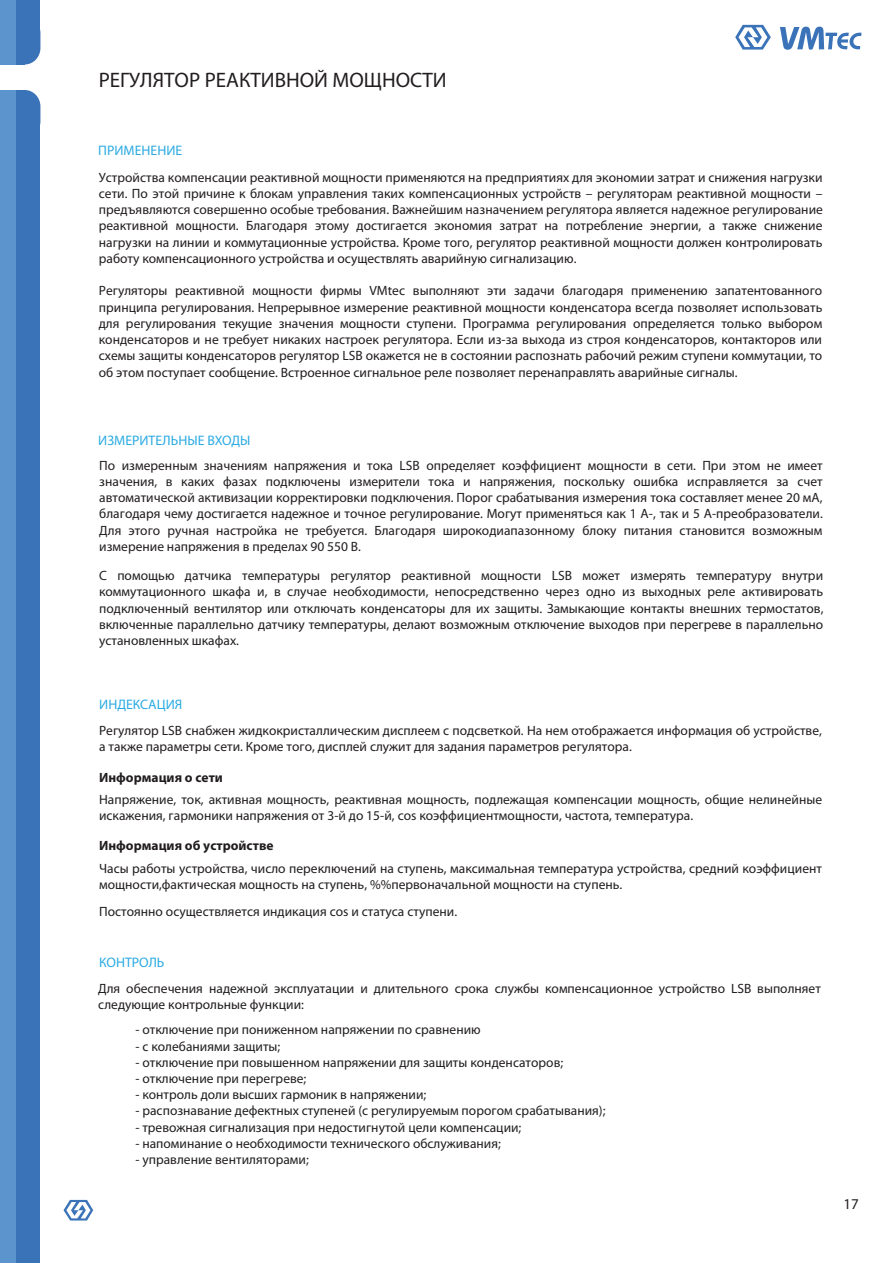
<style>
.page{position:relative;width:893px;height:1263px;background:#fff}
.page>*{position:absolute;margin:0;border:0;box-sizing:border-box;transform-origin:0 0}
.t1{font:italic 700 21px "Pragmatica C";color:#221e1f}
.t2{font:700 15px "Pragmatica C";color:#221e1f}
.t3{font:13.8px "Myriad Pro";color:#2baae2}
.t4{font:13.5px/16.2px "Myriad Pro";color:#211d1e;text-align:justify}
.t5{font:700 13.5px "Myriad Pro";color:#211d1e}
</style>
<div class="page">
<svg style="left:63px;top:1200px;width:30px;height:21px"></svg>
<div style="left:10px;top:0;width:30px;height:47px;background:#3b73b9"></div>
<svg style="left:15px;top:16px;width:25px;height:48px"></svg>
<div style="left:9px;top:39px;width:15px;height:25px;background:#3b73b9"></div>
<div style="left:0;top:0;width:15px;height:64px;background:#5c94ce"></div>
<div style="left:10px;top:108px;width:30px;height:1155px;background:linear-gradient(to bottom,#3b73b9,#3b73b9)"></div>
<svg style="left:15px;top:90px;width:25px;height:48px"></svg>
<div style="left:9px;top:90px;width:15px;height:26px;background:#3b73b9"></div>
<div style="left:0;top:90px;width:15px;height:1173px;background:#5c94ce"></div>
<svg style="left:735px;top:25px;width:35px;height:25px"></svg>
<svg style="left:780px;top:27px;width:81px;height:23px"></svg>
<h1 class="t1" style="left:99px;top:67px;width:349px">РЕГУЛЯТОР РЕАКТИВНОЙ МОЩНОСТИ</h1>
<p class="t3" style="left:98px;top:142px;width:85px">ПРИМЕНЕНИЕ</p>
<p class="t4" style="left:99px;top:169px;width:725px">Устройства компенсации реактивной мощности применяются на предприятиях для экономии затрат и снижения нагрузки сети. По этой причине к блокам управления таких компенсационных устройств – регуляторам реактивной мощности – предъявляются совершенно особые требования. Важнейшим назначением регулятора является надежное регулирование реактивной мощности. Благодаря этому достигается экономия затрат на потребление энергии, а также снижение нагрузки на линии и коммутационные устройства. Кроме того, регулятор реактивной мощности должен контролировать работу компенсационного устройства и осуществлять аварийную сигнализацию.</p>
<p class="t4" style="left:99px;top:283px;width:725px">Регуляторы реактивной мощности фирмы VMtec выполняют эти задачи благодаря применению запатентованного принципа регулирования. Непрерывное измерение реактивной мощности конденсатора всегда позволяет использовать для регулирования текущие значения мощности ступени. Программа регулирования определяется только выбором конденсаторов и не требует никаких настроек регулятора. Если из-за выхода из строя конденсаторов, контакторов или схемы защиты конденсаторов регулятор LSB окажется не в состоянии распознать рабочий режим ступени коммутации, то об этом поступает сообщение. Встроенное сигнальное реле позволяет перенаправлять аварийные сигналы.</p>
<p class="t3" style="left:98px;top:432px;width:154px">ИЗМЕРИТЕЛЬНЫЕ ВХОДЫ</p>
<p class="t4" style="left:99px;top:457px;width:725px">По измеренным значениям напряжения и тока LSB определяет коэффициент мощности в сети. При этом не имеет значения, в каких фазах подключены измерители тока и напряжения, поскольку ошибка исправляется за счет автоматической активизации корректировки подключения. Порог срабатывания измерения тока составляет менее 20 мА, благодаря чему достигается надежное и точное регулирование. Могут применяться как 1 А-, так и 5 А-преобразователи.<br>Для этого ручная настройка не требуется. Благодаря широкодиапазонному блоку питания становится возможным измерение напряжения в пределах 90 550 В.</p>
<p class="t4" style="left:99px;top:567px;width:726px">С помощью датчика температуры регулятор реактивной мощности LSB может измерять температуру внутри коммутационного шкафа и, в случае необходимости, непосредственно через одно из выходных реле активировать подключенный вентилятор или отключать конденсаторы для их защиты. Замыкающие контакты внешних термостатов, включенные параллельно датчику температуры, делают возможным отключение выходов при перегреве в параллельно установленных шкафах.</p>
<p class="t3" style="left:99px;top:696px;width:84px">ИНДЕКСАЦИЯ</p>
<p class="t4" style="left:99px;top:722px;width:724px">Регулятор LSB снабжен жидкокристаллическим дисплеем с подсветкой. На нем отображается информация об устройстве, а также параметры сети. Кроме того, дисплей служит для задания параметров регулятора.</p>
<p class="t5" style="left:99px;top:770px;width:125px">Информация о сети</p>
<p class="t4" style="left:99px;top:791px;width:724px">Напряжение, ток, активная мощность, реактивная мощность, подлежащая компенсации мощность, общие нелинейные искажения, гармоники напряжения от 3-й до 15-й, cos коэффициентмощности, частота, температура.</p>
<p class="t5" style="left:99px;top:837px;width:176px">Информация об устройстве</p>
<p class="t4" style="left:99px;top:860px;width:724px">Часы работы устройства, число переключений на ступень, максимальная температура устройства, средний коэффициент мощности,фактическая мощность на ступень, %%первоначальной мощности на ступень.</p>
<p class="t4" style="left:99px;top:903px;width:359px">Постоянно осуществляется индикация cos и статуса ступени.</p>
<p class="t3" style="left:99px;top:954px;width:67px">КОНТРОЛЬ</p>
<p class="t4" style="left:98px;top:980px;width:724px">Для обеспечения надежной эксплуатации и длительного срока службы компенсационное устройство LSB выполняет следующие контрольные функции:</p>
<p class="t4" style="left:135px;top:1022px;width:347px">- отключение при пониженном напряжении по сравнению</p>
<p class="t4" style="left:135px;top:1038px;width:146px">- с колебаниями защиты;</p>
<p class="t4" style="left:135px;top:1054px;width:429px">- отключение при повышенном напряжении для защиты конденсаторов;</p>
<p class="t4" style="left:135px;top:1070px;width:172px">- отключение при перегреве;</p>
<p class="t4" style="left:135px;top:1086px;width:292px">- контроль доли высших гармоник в напряжении;</p>
<p class="t4" style="left:135px;top:1103px;width:471px">- распознавание дефектных ступеней (с регулируемым порогом срабатывания);</p>
<p class="t4" style="left:135px;top:1119px;width:387px">- тревожная сигнализация при недостигнутой цели компенсации;</p>
<p class="t4" style="left:135px;top:1135px;width:367px">- напоминание о необходимости технического обслуживания;</p>
<p class="t4" style="left:135px;top:1151px;width:175px">- управление вентиляторами;</p>
<p class="t2" style="left:843px;top:1195px;width:17px">17</p>
</div>
